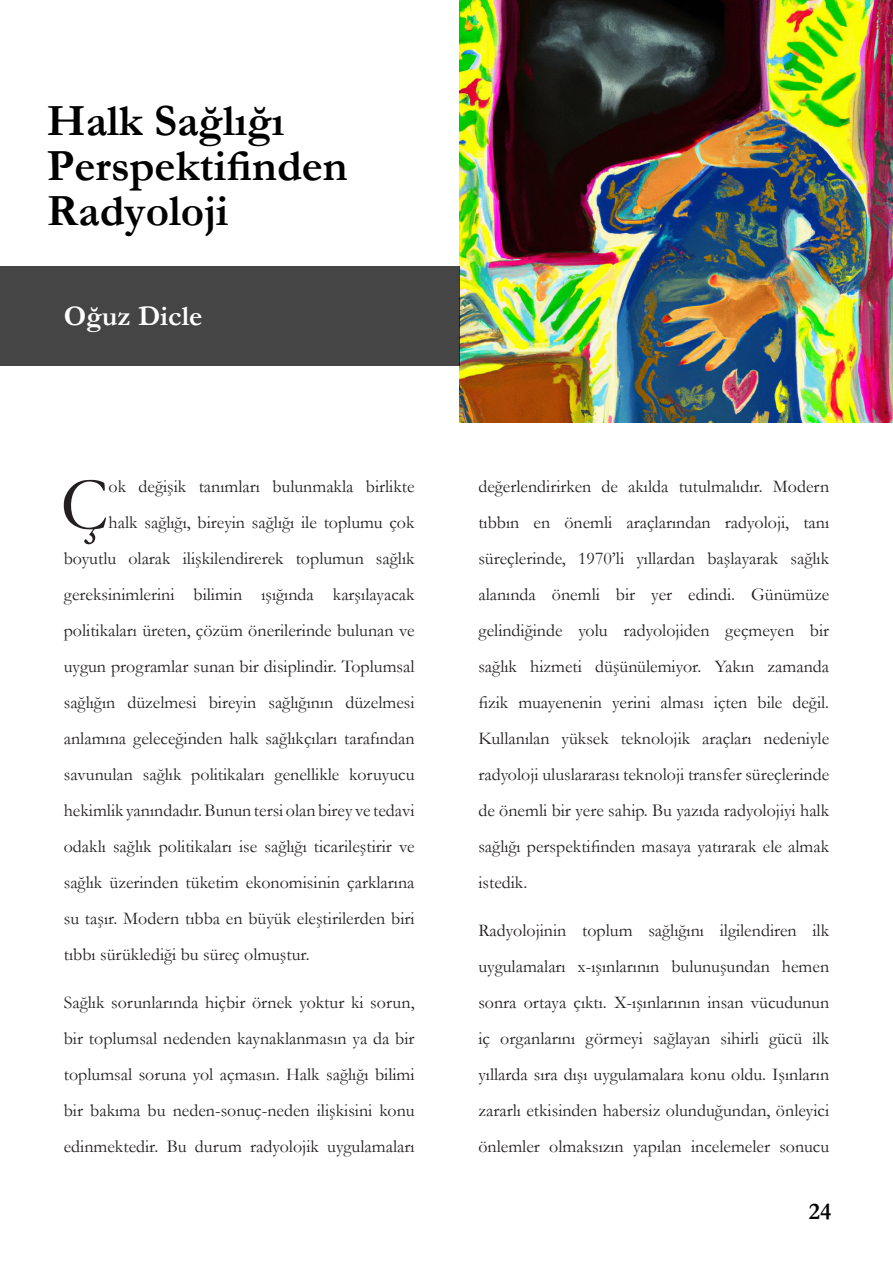
<style>
.page{position:relative;width:893px;height:1263px;background:#fff}
.page>*{position:absolute;margin:0;border:0;box-sizing:border-box;transform-origin:0 0}
.t1{font:75.75px "Garamond";color:#231f20}
.makale-baslik{font:700 45px/45px "Garamond";color:#000}
.makale-yazar{font:700 28.5px "Garamond";color:#fff}
.t2{font:700 24px "Garamond";color:#000}
.t3{font:18px/36px "Garamond";color:#231f20;text-align:justify}
</style>
<div class="page">
<img style="left:459px;top:0;width:434px;height:422px">
<div style="left:0;top:266px;width:459px;height:100px;background:#454545"></div>
<p class="makale-baslik" style="left:47px;top:98px;width:303px">Halk Sağlığı<br>Perspektifinden<br>Radyoloji</p>
<p class="makale-yazar" style="left:64px;top:297px;width:140px">Oğuz Dicle</p>
<p class="t1" style="left:60px;top:454px;width:50px">Ç</p>
<p class="t3" style="left:109px;top:468px;width:307px">ok değişik tanımları bulunmakla birlikte</p>
<p class="t3" style="left:109px;top:504px;width:307px">halk sağlığı, bireyin sağlığı ile toplumu çok</p>
<p class="t3" style="left:64px;top:540px;width:352px">boyutlu olarak ilişkilendirerek toplumun sağlık</p>
<p class="t3" style="left:64px;top:576px;width:352px">gereksinimlerini bilimin ışığında karşılayacak</p>
<p class="t3" style="left:64px;top:612px;width:352px">politikaları üreten, çözüm önerilerinde bulunan ve</p>
<p class="t3" style="left:64px;top:648px;width:352px">uygun programlar sunan bir disiplindir. Toplumsal</p>
<p class="t3" style="left:64px;top:684px;width:352px">sağlığın düzelmesi bireyin sağlığının düzelmesi</p>
<p class="t3" style="left:64px;top:720px;width:352px">anlamına geleceğinden halk sağlıkçıları tarafından</p>
<p class="t3" style="left:64px;top:756px;width:352px">savunulan sağlık politikaları genellikle koruyucu</p>
<p class="t3" style="left:64px;top:792px;width:352px">hekimlik yanındadır. Bunun tersi olan birey ve tedavi</p>
<p class="t3" style="left:64px;top:828px;width:352px">odaklı sağlık politikaları ise sağlığı ticarileştirir ve</p>
<p class="t3" style="left:64px;top:864px;width:352px">sağlık üzerinden tüketim ekonomisinin çarklarına</p>
<p class="t3" style="left:64px;top:900px;width:352px">su taşır. Modern tıbba en büyük eleştirilerden biri</p>
<p class="t3" style="left:64px;top:936px;width:248px">tıbbı sürüklediği bu süreç olmuştur.</p>
<p class="t3" style="left:64px;top:984px;width:352px">Sağlık sorunlarında hiçbir örnek yoktur ki sorun, bir toplumsal nedenden kaynaklanmasın ya da bir toplumsal soruna yol açmasın. Halk sağlığı bilimi bir bakıma bu neden-sonuç-neden ilişkisini konu edinmektedir. Bu durum radyolojik uygulamaları</p>
<p class="t3" style="left:478px;top:468px;width:352px">değerlendirirken de akılda tutulmalıdır. Modern tıbbın en önemli araçlarından radyoloji, tanı süreçlerinde, 1970’li yıllardan başlayarak sağlık alanında önemli bir yer edindi. Günümüze gelindiğinde yolu radyolojiden geçmeyen bir sağlık hizmeti düşünülemiyor. Yakın zamanda fizik muayenenin yerini alması içten bile değil.<br>Kullanılan yüksek teknolojik araçları nedeniyle radyoloji uluslararası teknoloji transfer süreçlerinde de önemli bir yere sahip. Bu yazıda radyolojiyi halk sağlığı perspektifinden masaya yatırarak ele almak istedik.</p>
<p class="t3" style="left:478px;top:912px;width:352px">Radyolojinin toplum sağlığını ilgilendiren ilk uygulamaları x-ışınlarının bulunuşundan hemen sonra ortaya çıktı. X-ışınlarının insan vücudunun iç organlarını görmeyi sağlayan sihirli gücü ilk yıllarda sıra dışı uygulamalara konu oldu. Işınların zararlı etkisinden habersiz olunduğundan, önleyici önlemler olmaksızın yapılan incelemeler sonucu</p>
<h3 class="t2" style="left:809px;top:1195px;width:24px">24</h3>
</div>
